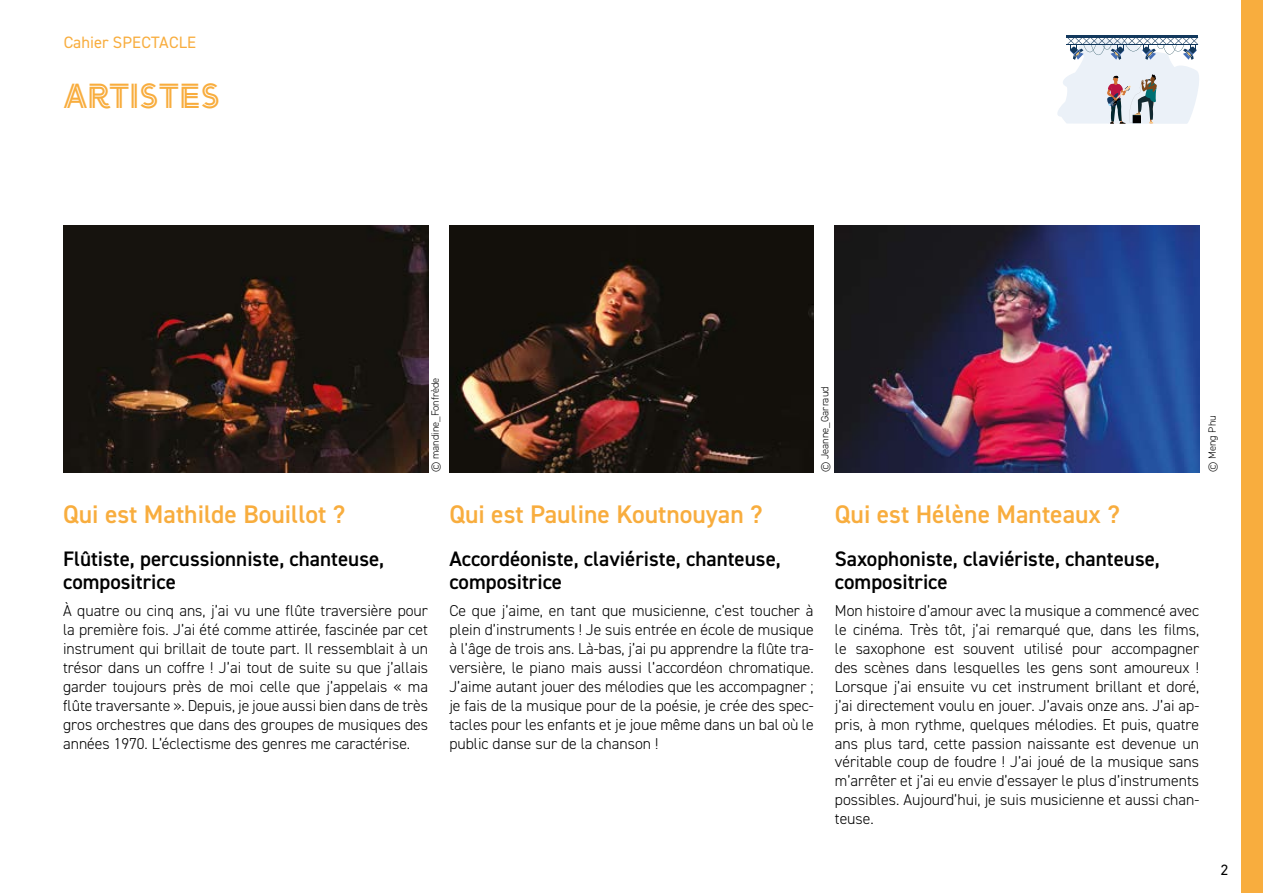
<style>
.page{position:relative;width:1263px;height:893px;background:#fff}
.page>*{position:absolute;margin:0;border:0;box-sizing:border-box;transform-origin:0 0}
.t1{font:34.5px "Arya Double";color:#f8ad3e}
.t2{font:600 25.5px "DIN2014";color:#f8ad3e}
.t3{font:600 21px/22.5px "DIN2014";color:#000}
.t4{font:16.5px "DIN2014";letter-spacing:.01em;color:#f8ad3e}
.t5{font:300 15.75px/18.9px "DIN2014";color:#000;text-align:justify}
.t6{font:15px "DIN2014";color:#000}
.t7{font:300 10.5px "DIN2014";color:#000}
</style>
<div class="page">
<hr style="left:1066px;top:35px;width:132px;height:3px;background:#12385c">
<svg style="left:1057px;top:37px;width:142px;height:87px"></svg>
<div style="left:1242px;top:0;width:21px;height:893px;background:#f8ad3e"></div>
<img style="left:63px;top:225px;width:365px;height:247px">
<img style="left:449px;top:225px;width:365px;height:247px">
<img style="left:835px;top:225px;width:364px;height:247px">
<p class="t4" style="left:64px;top:32px;width:134px">Cahier SPECTACLE</p>
<h1 class="t1" style="left:64px;top:75px;width:158px">ARTISTES</h1>
<p class="t7" style="left:429px;top:472px;width:96px;rotate:-90deg">© mandine_Fonfrède</p>
<p class="t7" style="left:818px;top:472px;width:87px;rotate:-90deg">© Jeanne_Garraud</p>
<p class="t7" style="left:1206px;top:472px;width:58px;rotate:-90deg">© Meng Phu</p>
<h2 class="t2" style="left:63px;top:497px;width:284px">Qui est Mathilde Bouillot ?</h2>
<h3 class="t3" style="left:63px;top:547px;width:323px">Flûtiste, percussionniste, chanteuse, compositrice</h3>
<p class="t5" style="left:63px;top:601px;width:367px">À quatre ou cinq ans, j’ai vu une flûte traversière pour la première fois. J’ai été comme attirée, fascinée par cet instrument qui brillait de toute part. Il ressemblait à un trésor dans un coffre ! J’ai tout de suite su que j’allais garder toujours près de moi celle que j’appelais « ma flûte traversante ». Depuis, je joue aussi bien dans de très gros orchestres que dans des groupes de musiques des années 1970. L’éclectisme des genres me caractérise.</p>
<h2 class="t2" style="left:449px;top:497px;width:315px">Qui est Pauline Koutnouyan ?</h2>
<h3 class="t3" style="left:449px;top:547px;width:333px">Accordéoniste, claviériste, chanteuse, compositrice</h3>
<p class="t5" style="left:449px;top:601px;width:366px">Ce que j’aime, en tant que musicienne, c’est toucher à plein d’instruments ! Je suis entrée en école de musique à l’âge de trois ans. Là-bas, j’ai pu apprendre la flûte tra&shy;versière, le piano mais aussi l’accordéon chromatique.<br>J’aime autant jouer des mélodies que les accompagner ; je fais de la musique pour de la poésie, je crée des spec&shy;tacles pour les enfants et je joue même dans un bal où le public danse sur de la chanson !</p>
<h2 class="t2" style="left:835px;top:497px;width:286px">Qui est Hélène Manteaux ?</h2>
<h3 class="t3" style="left:835px;top:547px;width:326px">Saxophoniste, claviériste, chanteuse, compositrice</h3>
<p class="t5" style="left:835px;top:601px;width:366px">Mon histoire d’amour avec la musique a commencé avec le cinéma. Très tôt, j’ai remarqué que, dans les films, le saxophone est souvent utilisé pour accompagner des scènes dans lesquelles les gens sont amoureux !<br>Lorsque j’ai ensuite vu cet instrument brillant et doré, j’ai directement voulu en jouer. J’avais onze ans. J’ai ap&shy;pris, à mon rythme, quelques mélodies. Et puis, quatre ans plus tard, cette passion naissante est devenue un véritable coup de foudre ! J’ai joué de la musique sans m’arrêter et j’ai eu envie d’essayer le plus d’instruments possibles. Aujourd’hui, je suis musicienne et aussi chan&shy;teuse.</p>
<p class="t6" style="left:1221px;top:860px;width:9px">2</p>
</div>
